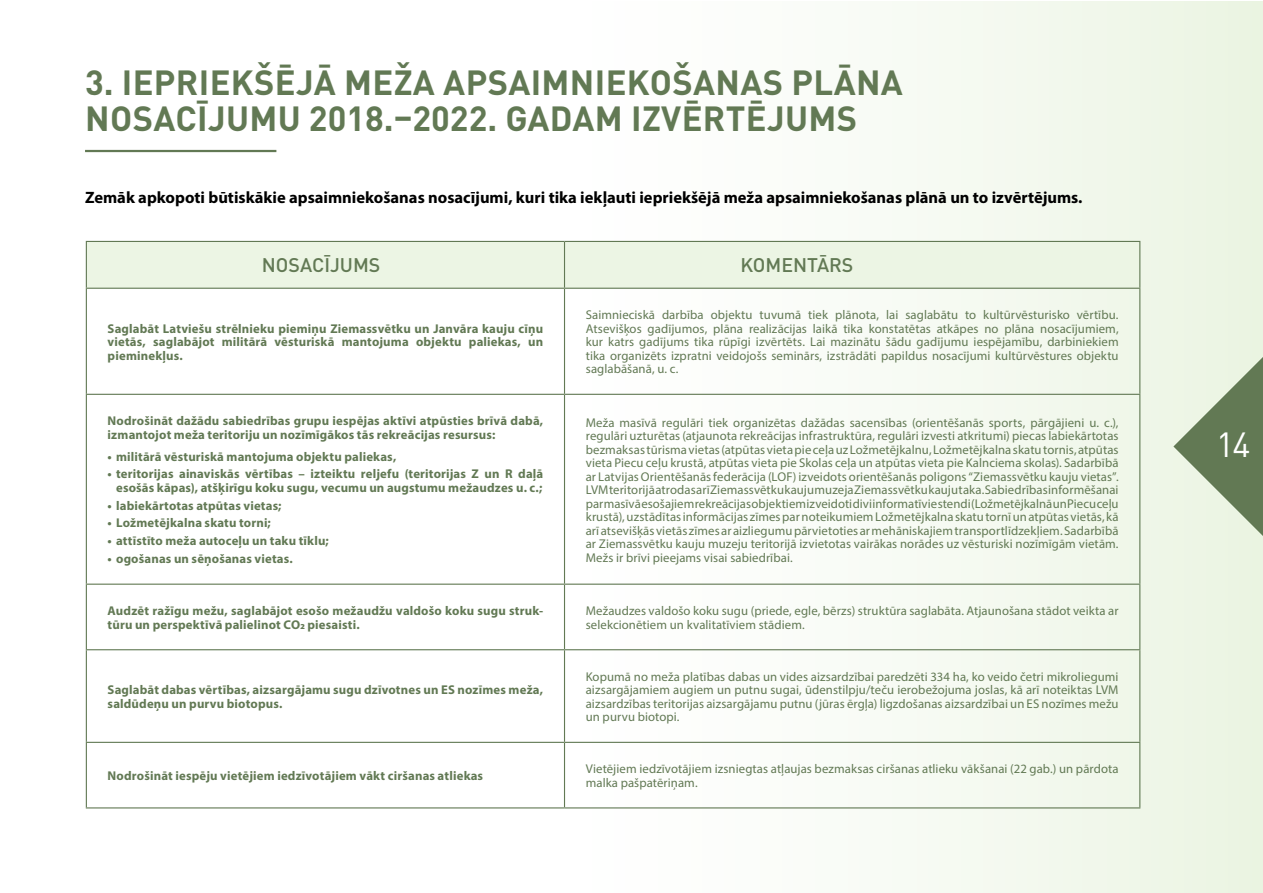
<style>
.page{position:relative;width:1263px;height:893px;background:#fff}
.page>*{position:absolute;margin:0;border:0;box-sizing:border-box;transform-origin:0 0}
.t1{font:700 34.5px/36px "DIN Pro";letter-spacing:.01em;color:#627954}
.t2{font:34.5px "DIN Pro";color:#fff}
.t3{font:500 19.5px "DIN Pro";color:#627954}
.t4{font:700 16.5px "Myriad Pro";color:#000}
.t5{font:12.75px/13.5px "Myriad Pro";letter-spacing:.005em;color:#627954;text-align:justify}
.t6{font:700 12.75px/13.5px "Myriad Pro";letter-spacing:.01em;color:#627954}
</style>
<div class="page">
<div style="left:562px;top:1px;width:701px;height:892px;background:linear-gradient(to right,#fff,#ebf4e3)"></div>
<svg style="left:1173px;top:357px;width:90px;height:179px;background:#a8b89d"></svg>
<hr style="left:85px;top:150px;width:191px;height:2px;background:#627954">
<div style="left:87px;top:242px;width:1052px;height:46px;background:#ecf5e4"></div>
<hr style="left:86px;top:241px;width:478px;height:1px;background:#627954">
<hr style="left:86px;top:242px;width:1px;height:46px;background:#627954">
<hr style="left:564px;top:241px;width:576px;height:1px;background:#627954">
<hr style="left:564px;top:242px;width:1px;height:46px;background:#627954">
<hr style="left:1139px;top:242px;width:1px;height:46px;background:#627954">
<hr style="left:86px;top:288px;width:478px;height:1px;background:#627954">
<hr style="left:86px;top:289px;width:1px;height:105px;background:#627954">
<hr style="left:564px;top:288px;width:576px;height:1px;background:#627954">
<hr style="left:564px;top:289px;width:1px;height:105px;background:#627954">
<hr style="left:1139px;top:289px;width:1px;height:105px;background:#627954">
<hr style="left:86px;top:394px;width:478px;height:1px;background:#627954">
<hr style="left:86px;top:395px;width:1px;height:189px;background:#627954">
<hr style="left:564px;top:394px;width:576px;height:1px;background:#627954">
<hr style="left:564px;top:395px;width:1px;height:189px;background:#627954">
<hr style="left:1139px;top:395px;width:1px;height:189px;background:#627954">
<hr style="left:86px;top:584px;width:478px;height:1px;background:#627954">
<hr style="left:86px;top:585px;width:1px;height:64px;background:#627954">
<hr style="left:564px;top:584px;width:576px;height:1px;background:#627954">
<hr style="left:564px;top:585px;width:1px;height:64px;background:#627954">
<hr style="left:1139px;top:585px;width:1px;height:64px;background:#627954">
<hr style="left:86px;top:649px;width:478px;height:1px;background:#627954">
<hr style="left:86px;top:650px;width:1px;height:92px;background:#627954">
<hr style="left:564px;top:649px;width:576px;height:1px;background:#627954">
<hr style="left:564px;top:650px;width:1px;height:92px;background:#627954">
<hr style="left:1139px;top:650px;width:1px;height:92px;background:#627954">
<hr style="left:86px;top:742px;width:478px;height:1px;background:#627954">
<hr style="left:86px;top:743px;width:1px;height:64px;background:#627954">
<hr style="left:564px;top:742px;width:576px;height:1px;background:#627954">
<hr style="left:564px;top:743px;width:1px;height:64px;background:#627954">
<hr style="left:1139px;top:743px;width:1px;height:64px;background:#627954">
<hr style="left:86px;top:807px;width:478px;height:1px;background:#627954">
<hr style="left:564px;top:807px;width:576px;height:1px;background:#627954">
<h1 class="t1" style="left:85px;top:63px;width:819px">3. IEPRIEKŠĒJĀ MEŽA APSAIMNIEKOŠANAS PLĀNA<br>NOSACĪJUMU 2018.–2022. GADAM IZVĒRTĒJUMS</h1>
<p class="t4" style="left:85px;top:187px;width:999px">Zemāk apkopoti būtiskākie apsaimniekošanas nosacījumi, kuri tika iekļauti iepriekšējā meža apsaimniekošanas plānā un to izvērtējums.</p>
<h2 class="t3" style="left:262px;top:252px;width:120px">NOSACĪJUMS</h2>
<h2 class="t3" style="left:740px;top:252px;width:115px">KOMENTĀRS</h2>
<p class="t6" style="left:108px;top:321px;width:437px;text-align:justify">Saglabāt Latviešu strēlnieku piemiņu Ziemassvētku un Janvāra kauju cīņu vietās, saglabājot militārā vēsturiskā mantojuma objektu paliekas, un pieminekļus.</p>
<p class="t6" style="left:108px;top:414px;width:437px">Nodrošināt dažādu sabiedrības grupu iespējas aktīvi atpūsties brīvā dabā, izmantojot meža teritoriju un nozīmīgākos tās rekreācijas resursus:</p>
<p class="t6" style="left:108px;top:449px;width:290px">• militārā vēsturiskā mantojuma objektu paliekas,</p>
<p class="t6" style="left:108px;top:467px;width:437px;text-align:right">• teritorijas ainaviskās vērtības – izteiktu reljefu (teritorijas Z un R daļā esošās kāpas), atšķirīgu koku sugu, vecumu un augstumu mežaudzes u. c.;</p>
<p class="t6" style="left:108px;top:498px;width:175px">• labiekārtotas atpūtas vietas;</p>
<p class="t6" style="left:108px;top:516px;width:165px">• Ložmetējkalna skatu torni;</p>
<p class="t6" style="left:108px;top:534px;width:223px">• attīstīto meža autoceļu un taku tīklu;</p>
<p class="t6" style="left:108px;top:551px;width:187px">• ogošanas un sēņošanas vietas.</p>
<p class="t5" style="left:586px;top:308px;width:534px">Saimnieciskā darbība objektu tuvumā tiek plānota, lai saglabātu to kultūrvēsturisko vērtību.<br>Atsevišķos gadījumos, plāna realizācijas laikā tika konstatētas atkāpes no plāna nosacījumiem, kur katrs gadījums tika rūpīgi izvērtēts. Lai mazinātu šādu gadījumu iespējamību, darbiniekiem tika organizēts izpratni veidojošs seminārs, izstrādāti papildus nosacījumi kultūrvēstures objektu saglabāšanā, u. c.</p>
<p class="t5" style="left:586px;top:415px;width:534px">Meža masīvā regulāri tiek organizētas dažādas sacensības (orientēšanās sports, pārgājieni u. c.), regulāri uzturētas (atjaunota rekreācijas infrastruktūra, regulāri izvesti atkritumi) piecas labiekārtotas bezmaksas tūrisma vietas (atpūtas vieta pie ceļa uz Ložmetējkalnu, Ložmetējkalna skatu tornis, atpūtas vieta Piecu ceļu krustā, atpūtas vieta pie Skolas ceļa un atpūtas vieta pie Kalnciema skolas). Sadarbībā ar Latvijas Orientēšanās federācija (LOF) izveidots orientēšanās poligons “Ziemassvētku kauju vietas”.<br>LVM teritorijā atrodas arī Ziemassvētku kauju muzeja Ziemassvētku kauju taka. Sabiedrības informēšanai par masīvā esošajiem rekreācijas objektiem izveidoti divi informatīvie stendi (Ložmetējkalnā un Piecu ceļu krustā), uzstādītas informācijas zīmes par noteikumiem Ložmetējkalna skatu tornī un atpūtas vietās, kā arī atsevišķās vietās zīmes ar aizliegumu pārvietoties ar mehāniskajiem transportlīdzekļiem. Sadarbībā ar Ziemassvētku kauju muzeju teritorijā izvietotas vairākas norādes uz vēsturiski nozīmīgām vietām.<br>Mežs ir brīvi pieejams visai sabiedrībai.</p>
<p class="t6" style="left:108px;top:604px;width:437px">Audzēt ražīgu mežu, saglabājot esošo mežaudžu valdošo koku sugu struk&shy;tūru un perspektīvā palielinot CO2 piesaisti.</p>
<p class="t5" style="left:586px;top:604px;width:534px">Mežaudzes valdošo koku sugu (priede, egle, bērzs) struktūra saglabāta. Atjaunošana stādot veikta ar selekcionētiem un kvalitatīviem stādiem.</p>
<p class="t6" style="left:108px;top:683px;width:437px">Saglabāt dabas vērtības, aizsargājamu sugu dzīvotnes un ES nozīmes meža, saldūdeņu un purvu biotopus.</p>
<p class="t5" style="left:586px;top:669px;width:534px">Kopumā no meža platības dabas un vides aizsardzībai paredzēti 334 ha, ko veido četri mikroliegumi aizsargājamiem augiem un putnu sugai, ūdenstilpju/teču ierobežojuma joslas, kā arī noteiktas LVM aizsardzības teritorijas aizsargājamu putnu (jūras ērgļa) ligzdošanas aizsardzībai un ES nozīmes mežu un purvu biotopi.</p>
<p class="t6" style="left:108px;top:768px;width:377px">Nodrošināt iespēju vietējiem iedzīvotājiem vākt ciršanas atliekas</p>
<p class="t5" style="left:586px;top:762px;width:534px">Vietējiem iedzīvotājiem izsniegtas atļaujas bezmaksas ciršanas atlieku vākšanai (22 gab.) un pārdota malka pašpatēriņam.</p>
<h1 class="t2" style="left:1216px;top:421px;width:36px">14</h1>
</div>
